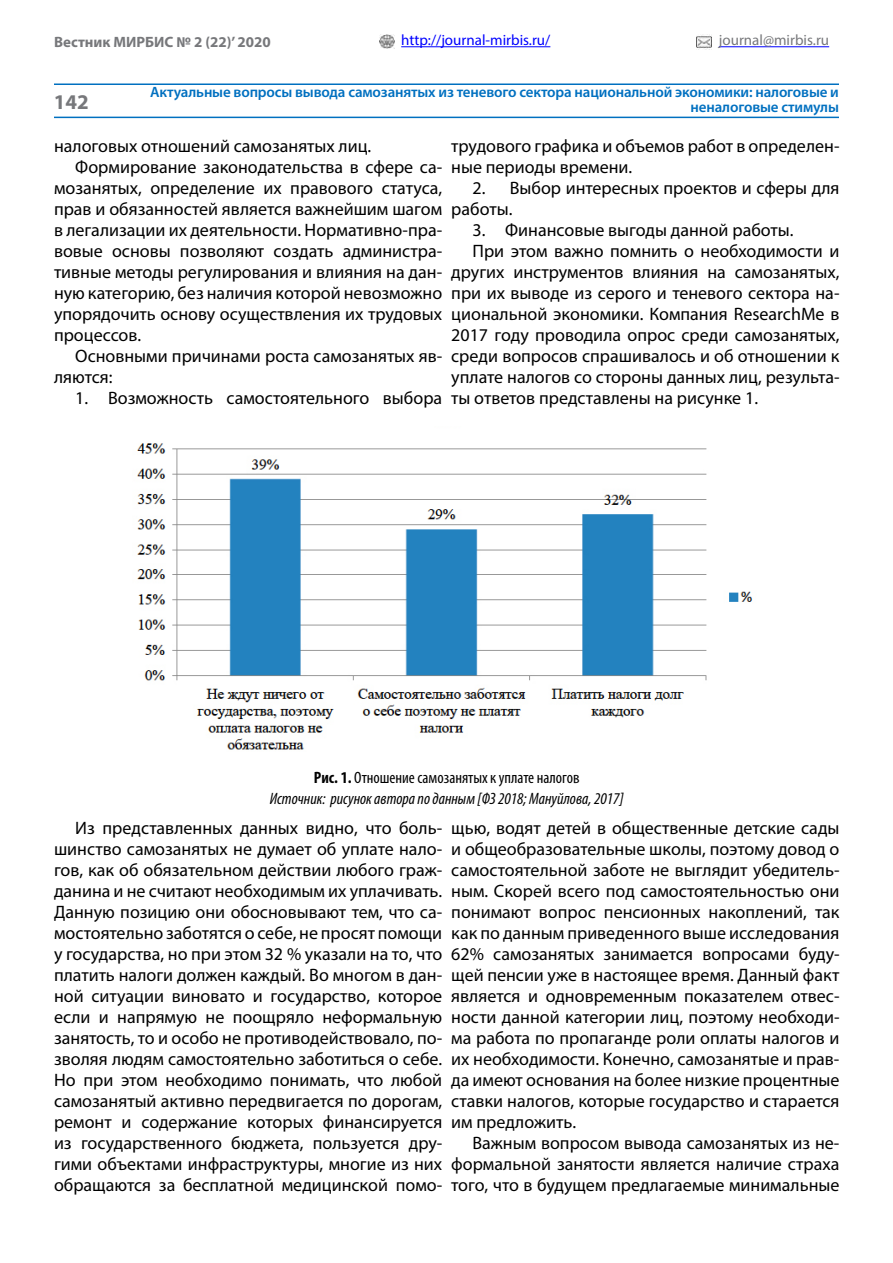
<style>
.page{position:relative;width:893px;height:1263px;background:#fff}
.page>*{position:absolute;margin:0;border:0;box-sizing:border-box;transform-origin:0 0}
.t1{font:700 21px "Myriad Pro";color:#77787b}
.t2{font:18px/21px "Myriad Pro";color:#000;text-align:justify}
.t3{font:italic condensed 16.5px/21px "Myriad Pro";color:#000;text-align:center}
.t4{font:600 15px/15px "Myriad Pro";letter-spacing:-.01em;color:#0070c0;text-align:right}
.t5{font:15px "Myriad Pro";color:#00f}
.t6{font:700 15px "Myriad Pro";color:#77787b}
.t7{font:15px "Myriad Pro";color:#77787b}
.s1{font-weight:700;font-style:normal}
.s2{font-style:normal}
</style>
<div class="page">
<hr style="left:719px;top:46px;width:110px;height:1px;background:#00f">
<hr style="left:54px;top:117px;width:785px;height:1px;background:#0070c0">
<img style="left:380px;top:34px;width:14px;height:15px">
<img style="left:696px;top:34px;width:16px;height:15px">
<hr style="left:401px;top:46px;width:149px;height:1px;background:#00f">
<hr style="left:54px;top:83px;width:785px;height:2px;background:#0070c0">
<img style="left:137px;top:443px;width:616px;height:307px">
<p class="t6" style="left:54px;top:32px;width:218px">Вестник МИРБИС № 2 (22)’ 2020</p>
<p class="t7" style="left:719px;top:31px;width:112px">journal@mirbis.ru</p>
<p class="t4" style="left:150px;top:84px;width:690px">Актуальные вопросы вывода самозанятых из теневого сектора национальной экономики: налоговые и неналоговые стимулы</p>
<p class="t5" style="left:401px;top:31px;width:151px">http://journal-mirbis.ru/</p>
<p class="t1" style="left:54px;top:89px;width:36px">142</p>
<p class="t2" style="left:54px;top:135px;width:319px">налоговых отношений самозанятых лиц.</p>
<p class="t2" style="left:75px;top:156px;width:368px">Формирование законодательства в сфере са-</p>
<p class="t2" style="left:54px;top:177px;width:390px">мозанятых, определение их правового статуса,</p>
<p class="t2" style="left:54px;top:198px;width:390px">прав и обязанностей является важнейшим шагом</p>
<p class="t2" style="left:54px;top:219px;width:390px">в легализации их деятельности. Нормативно-пра-</p>
<p class="t2" style="left:54px;top:240px;width:390px">вовые основы позволяют создать администра-</p>
<p class="t2" style="left:54px;top:261px;width:390px">тивные методы регулирования и влияния на дан-</p>
<p class="t2" style="left:54px;top:282px;width:390px">ную категорию, без наличия которой невозможно</p>
<p class="t2" style="left:54px;top:303px;width:390px">упорядочить основу осуществления их трудовых</p>
<p class="t2" style="left:54px;top:324px;width:89px">процессов.</p>
<p class="t2" style="left:75px;top:345px;width:368px">Основными причинами роста самозанятых яв-</p>
<p class="t2" style="left:54px;top:366px;width:60px">ляются:</p>
<p class="t2" style="left:75px;top:387px;width:368px">1. Возможность самостоятельного выбора</p>
<p class="t2" style="left:451px;top:135px;width:390px">трудового графика и объемов работ в определен&shy;ные периоды времени.</p>
<p class="t2" style="left:451px;top:177px;width:390px;text-indent:21px">2. Выбор интересных проектов и сферы для работы.</p>
<p class="t2" style="left:472px;top:219px;width:323px">3. Финансовые выгоды данной работы.</p>
<p class="t2" style="left:472px;top:240px;width:368px">При этом важно помнить о необходимости и</p>
<p class="t2" style="left:451px;top:261px;width:390px">других инструментов влияния на самозанятых,</p>
<p class="t2" style="left:451px;top:282px;width:390px">при их выводе из серого и теневого сектора на-</p>
<p class="t2" style="left:451px;top:303px;width:390px">циональной экономики. Компания ResearchMe в</p>
<p class="t2" style="left:451px;top:324px;width:390px">2017 году проводила опрос среди самозанятых,</p>
<p class="t2" style="left:451px;top:345px;width:390px">среди вопросов спрашивалось и об отношении к</p>
<p class="t2" style="left:451px;top:366px;width:390px">уплате налогов со стороны данных лиц, результа-</p>
<p class="t2" style="left:451px;top:387px;width:308px">ты ответов представлены на рисунке 1.</p>
<p class="t3" style="left:270px;top:767px;width:355px"><span class="s1">Рис. 1.</span> <span class="s2">Отношение самозанятых к уплате налогов<br></span>Источник: рисунок автора по данным [ФЗ 2018; Мануйлова, 2017]</p>
<p class="t2" style="left:54px;top:817px;width:390px;text-indent:21px">Из представленных данных видно, что боль&shy;шинство самозанятых не думает об уплате нало&shy;гов, как об обязательном действии любого граж&shy;данина и не считают необходимым их уплачивать.<br>Данную позицию они обосновывают тем, что са&shy;мостоятельно заботятся о себе, не просят помощи у государства, но при этом 32 % указали на то, что платить налоги должен каждый. Во многом в дан&shy;ной ситуации виновато и государство, которое если и напрямую не поощряло неформальную занятость, то и особо не противодействовало, по&shy;зволяя людям самостоятельно заботиться о себе.<br>Но при этом необходимо понимать, что любой самозанятый активно передвигается по дорогам, ремонт и содержание которых финансируется из государственного бюджета, пользуется дру&shy;гими объектами инфраструктуры, многие из них обращаются за бесплатной медицинской помо-</p>
<p class="t2" style="left:451px;top:817px;width:390px">щью, водят детей в общественные детские сады и общеобразовательные школы, поэтому довод о самостоятельной заботе не выглядит убедитель&shy;ным. Скорей всего под самостоятельностью они понимают вопрос пенсионных накоплений, так как по данным приведенного выше исследования 62% самозанятых занимается вопросами буду&shy;щей пенсии уже в настоящее время. Данный факт является и одновременным показателем отвес&shy;ности данной категории лиц, поэтому необходи&shy;ма работа по пропаганде роли оплаты налогов и их необходимости. Конечно, самозанятые и прав&shy;да имеют основания на более низкие процентные ставки налогов, которые государство и старается им предложить.</p>
<p class="t2" style="left:451px;top:1132px;width:390px;text-indent:21px">Важным вопросом вывода самозанятых из не&shy;формальной занятости является наличие страха того, что в будущем предлагаемые минимальные</p>
</div>
